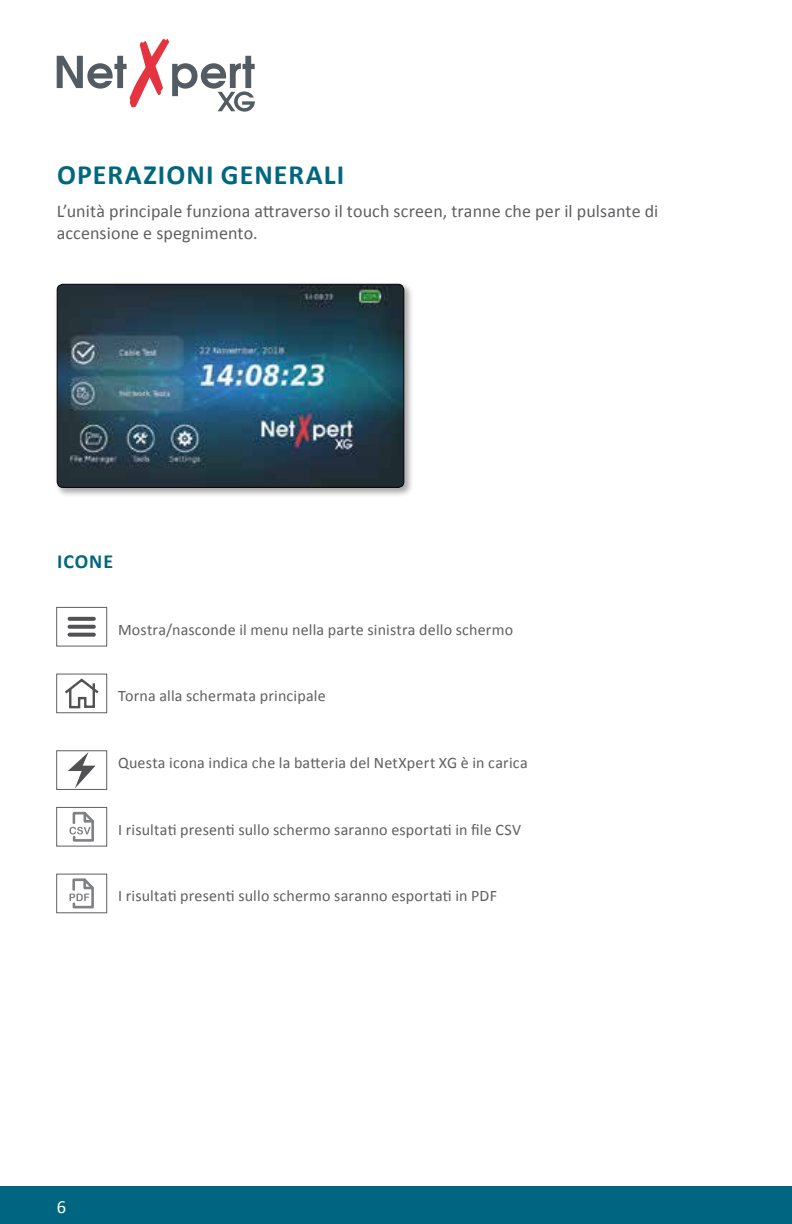
<style>
.page{position:relative;width:792px;height:1224px;background:#fff}
.page>*{position:absolute;margin:0;border:0;box-sizing:border-box;transform-origin:0 0}
.t1{font:700 28px "Calibri";letter-spacing:.04em;color:#00677e}
.t2{font:700 20px "Calibri";letter-spacing:.045em;color:#00677e}
.t3{font:18.4px "Calibri";color:#fefefe}
.t4{font:18px/22px "Calibri";letter-spacing:.005em;color:#5e5f61}
.t5{font:16px "Calibri";letter-spacing:.01em;color:#5e5f61}
</style>
<div class="page">
<div style="left:54px;top:282px;width:360px;height:216px;background:#000;opacity:.35"></div>
<img style="left:57px;top:284px;width:347px;height:203px">
<div style="left:57px;top:284px;width:347px;height:204px;border:1px solid #000;border-radius:6px"></div>
<div style="left:56px;top:607px;width:51px;height:40px;border:1px solid #5e5f61"></div>
<svg style="left:70px;top:617px;width:24px;height:4px"></svg>
<svg style="left:70px;top:625px;width:24px;height:4px"></svg>
<svg style="left:70px;top:633px;width:24px;height:4px"></svg>
<div style="left:56px;top:674px;width:51px;height:39px;border:1px solid #5e5f61"></div>
<svg style="left:65px;top:678px;width:34px;height:31px"></svg>
<div style="left:56px;top:750px;width:51px;height:40px;border:1px solid #5e5f61"></div>
<svg style="left:68px;top:752px;width:28px;height:36px"></svg>
<svg style="left:69px;top:811px;width:25px;height:31px"></svg>
<div style="left:56px;top:807px;width:51px;height:40px;border:1px solid #5e5f61"></div>
<svg style="left:69px;top:878px;width:25px;height:31px"></svg>
<div style="left:56px;top:874px;width:51px;height:39px;border:1px solid #5e5f61"></div>
<div style="left:0;top:1187px;width:792px;height:37px;background:#006580"></div>
<svg style="left:57px;top:39px;width:198px;height:73px"></svg>
<h1 class="t1" style="left:57px;top:157px;width:289px">OPERAZIONI GENERALI</h1>
<p class="t4" style="left:57px;top:200px;width:603px">L’unità principale funziona attraverso il touch screen, tranne che per il pulsante di accensione e spegnimento.</p>
<p class="t2" style="left:57px;top:549px;width:58px">ICONE</p>
<p class="t5" style="left:118px;top:619px;width:397px">Mostra/nasconde il menu nella parte sinistra dello schermo</p>
<p class="t5" style="left:118px;top:686px;width:209px">Torna alla schermata principale</p>
<p class="t5" style="left:118px;top:753px;width:411px">Questa icona indica che la batteria del NetXpert XG è in carica</p>
<p class="t5" style="left:118px;top:819px;width:405px">I risultati presenti sullo schermo saranno esportati in file CSV</p>
<p class="t5" style="left:118px;top:886px;width:380px">I risultati presenti sullo schermo saranno esportati in PDF</p>
<p class="t3" style="left:57px;top:1195px;width:11px">6</p>
</div>
